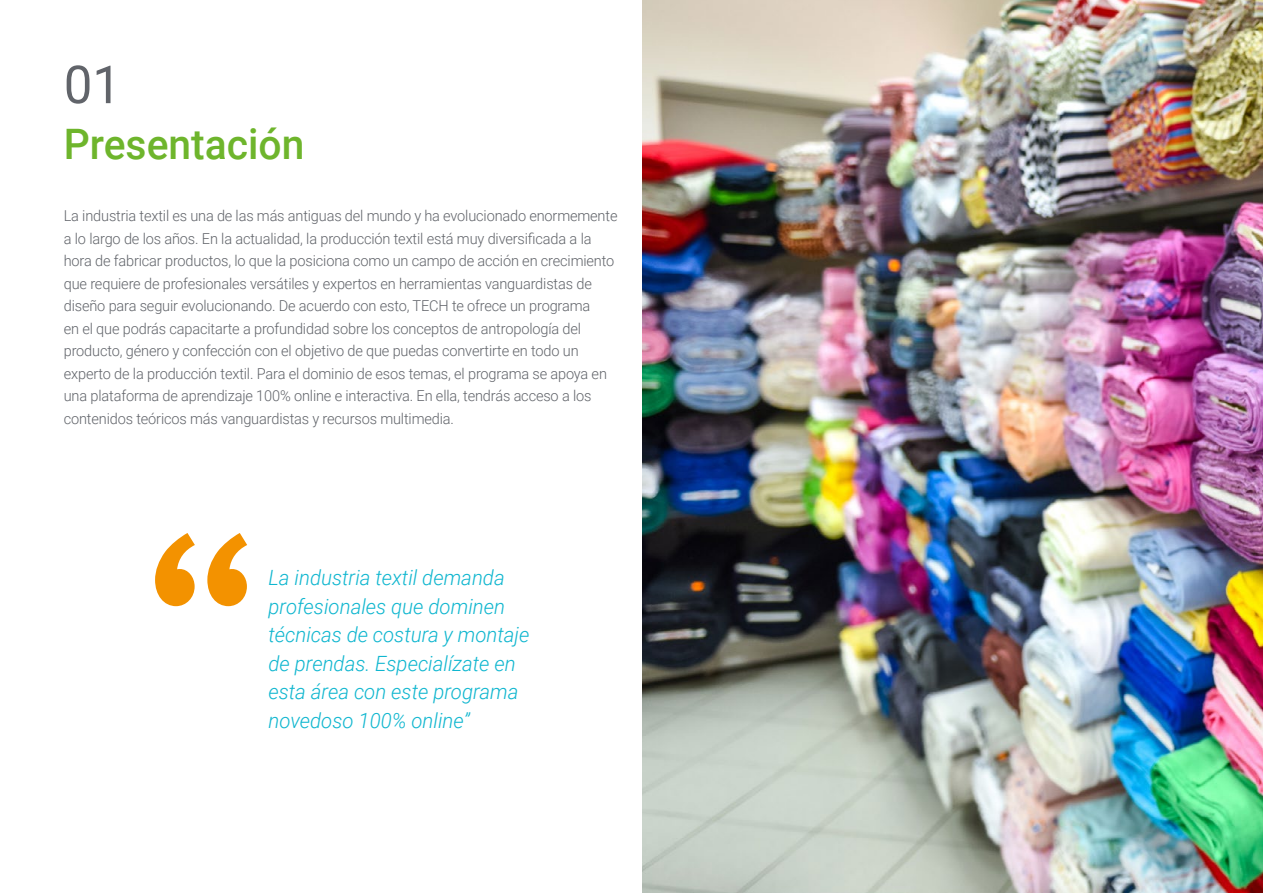
<style>
.page{position:relative;width:1263px;height:893px;background:#fff}
.page>*{position:absolute;margin:0;border:0;box-sizing:border-box;transform-origin:0 0}
.t1{font:52.5px "Roboto";color:#61646a}
.t2{font:500 42px "Roboto";color:#6eb52c}
.t3{font:italic 300 21px/28.5px "Roboto";color:#0fb6cf}
.t4{font:300 15px/22.5px "Roboto";letter-spacing:-.01em;color:#61646a}
</style>
<div class="page">
<svg style="left:155px;top:533px;width:92px;height:73px"></svg>
<img style="left:642px;top:0;width:621px;height:893px">
<h1 class="t1" style="left:64px;top:48px;width:59px">01</h1>
<h2 class="t2" style="left:64px;top:115px;width:242px">Presentación</h2>
<p class="t4" style="left:64px;top:204px;width:555px">La industria textil es una de las más antiguas del mundo y ha evolucionado enormemente a lo largo de los años. En la actualidad, la producción textil está muy diversificada a la hora de fabricar productos, lo que la posiciona como un campo de acción en crecimiento que requiere de profesionales versátiles y expertos en herramientas vanguardistas de diseño para seguir evolucionando. De acuerdo con esto, TECH te ofrece un programa<br>en el que podrás capacitarte a profundidad sobre los conceptos de antropología del producto, género y confección con el objetivo de que puedas convertirte en todo un experto de la producción textil. Para el dominio de esos temas, el programa se apoya en una plataforma de aprendizaje 100% online e interactiva. En ella, tendrás acceso a los contenidos teóricos más vanguardistas y recursos multimedia.</p>
<h3 class="t3" style="left:268px;top:563px;width:263px">La industria textil demanda profesionales que dominen técnicas de costura y montaje de prendas. Especialízate en esta área con este programa novedoso 100% online”</h3>
</div>
